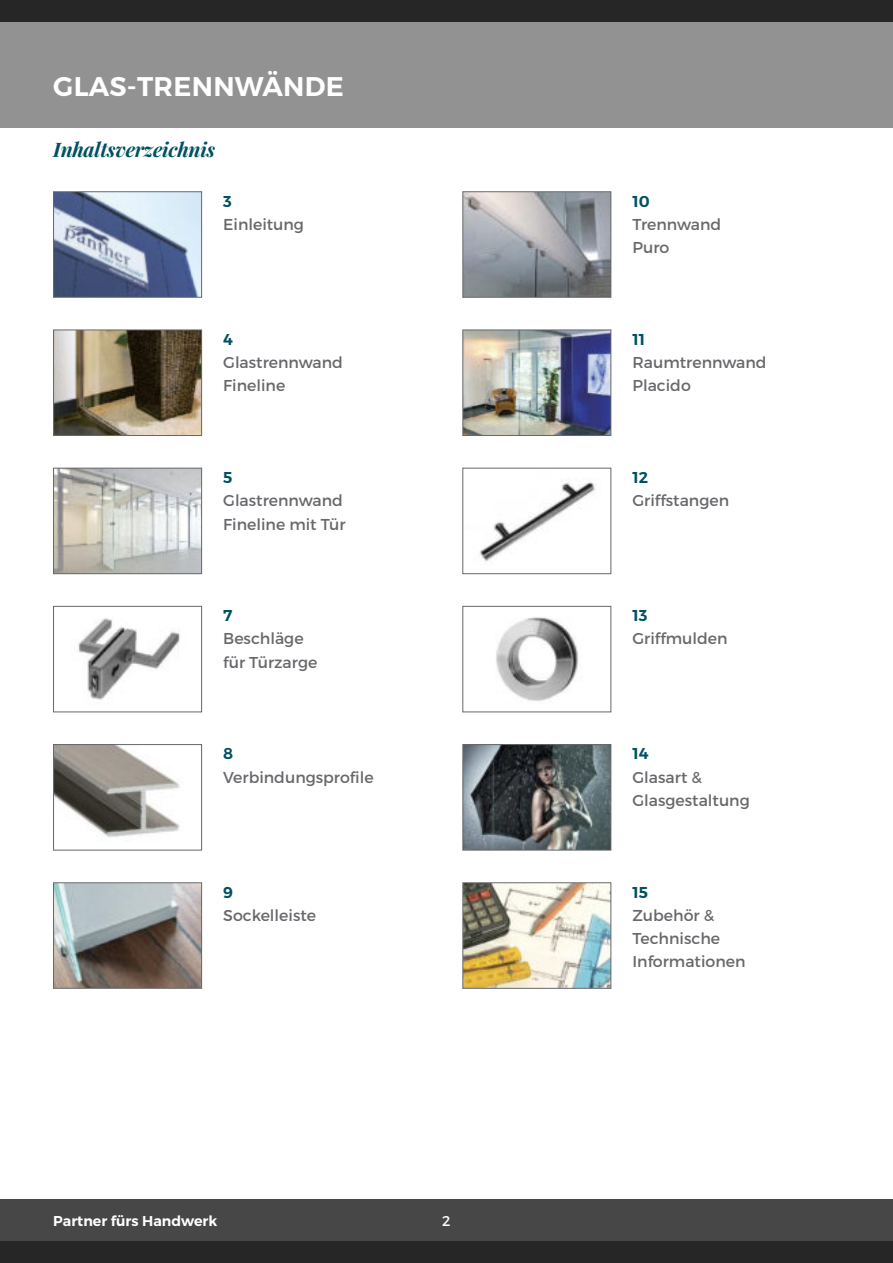
<style>
.page{position:relative;width:893px;height:1263px;background:#fff}
.page>*{position:absolute;margin:0;border:0;box-sizing:border-box;transform-origin:0 0}
.t1{font:600 27px "Montserrat";letter-spacing:.01em;color:#fff}
.t2{font:italic 700 19.5px "Playfair Display";letter-spacing:-.01em;color:#005162}
.t3{font:15.75px/23.2px "Montserrat";color:#67686b}
.t4{font:600 15.75px "Montserrat";color:#005162}
.t5{font:600 14.25px "Montserrat";color:#fff}
.t6{font:14.25px "Montserrat";color:#fff}
</style>
<div class="page">
<div style="left:0;top:21px;width:893px;height:107px;background:#939293"></div>
<div style="left:0;top:0;width:893px;height:21px;background:#272627"></div>
<div style="left:0;top:1199px;width:893px;height:64px;background:#484747"></div>
<div style="left:0;top:1242px;width:893px;height:21px;background:#272627"></div>
<img style="left:55px;top:193px;width:145px;height:103px">
<div style="left:53px;top:191px;width:149px;height:107px;border:1px solid #67686b"></div>
<img style="left:464px;top:193px;width:145px;height:103px">
<div style="left:462px;top:191px;width:149px;height:107px;border:1px solid #67686b"></div>
<img style="left:55px;top:332px;width:145px;height:102px">
<div style="left:53px;top:330px;width:149px;height:106px;border:1px solid #67686b"></div>
<img style="left:464px;top:332px;width:145px;height:102px">
<div style="left:462px;top:330px;width:149px;height:106px;border:1px solid #67686b"></div>
<img style="left:55px;top:470px;width:145px;height:102px">
<div style="left:53px;top:468px;width:149px;height:106px;border:1px solid #67686b"></div>
<img style="left:479px;top:478px;width:116px;height:84px">
<div style="left:462px;top:468px;width:149px;height:106px;border:1px solid #67686b"></div>
<img style="left:78px;top:618px;width:102px;height:82px">
<div style="left:53px;top:606px;width:149px;height:106px;border:1px solid #67686b"></div>
<img style="left:496px;top:617px;width:83px;height:84px">
<div style="left:462px;top:606px;width:149px;height:106px;border:1px solid #67686b"></div>
<img style="left:55px;top:746px;width:125px;height:92px">
<div style="left:53px;top:744px;width:149px;height:106px;border:1px solid #67686b"></div>
<img style="left:464px;top:746px;width:145px;height:102px">
<div style="left:462px;top:744px;width:149px;height:106px;border:1px solid #67686b"></div>
<img style="left:55px;top:884px;width:145px;height:103px">
<div style="left:53px;top:882px;width:149px;height:107px;border:1px solid #67686b"></div>
<img style="left:464px;top:884px;width:145px;height:103px">
<div style="left:462px;top:882px;width:149px;height:107px;border:1px solid #67686b"></div>
<h1 class="t1" style="left:53px;top:71px;width:292px">GLAS-TRENNWÄNDE</h1>
<p class="t2" style="left:53px;top:140px;width:163px">Inhaltsverzeichnis</p>
<p class="t4" style="left:223px;top:192px;width:10px">3</p>
<p class="t3" style="left:223px;top:213px;width:82px">Einleitung</p>
<p class="t4" style="left:223px;top:330px;width:11px">4</p>
<p class="t3" style="left:223px;top:351px;width:121px">Glastrennwand<br>Fineline</p>
<p class="t4" style="left:223px;top:468px;width:11px">5</p>
<p class="t3" style="left:223px;top:489px;width:124px">Glastrennwand<br>Fineline mit Tür</p>
<p class="t4" style="left:223px;top:606px;width:11px">7</p>
<p class="t3" style="left:223px;top:627px;width:96px">Beschläge für Türzarge</p>
<p class="t4" style="left:223px;top:745px;width:12px">8</p>
<p class="t3" style="left:223px;top:765px;width:152px">Verbindungsprofile</p>
<p class="t4" style="left:223px;top:883px;width:11px">9</p>
<p class="t3" style="left:223px;top:903px;width:94px">Sockelleiste</p>
<p class="t5" style="left:53px;top:1212px;width:166px">Partner fürs Handwerk</p>
<p class="t6" style="left:442px;top:1212px;width:10px">2</p>
<p class="t4" style="left:632px;top:192px;width:19px">10</p>
<p class="t3" style="left:632px;top:213px;width:90px">Trennwand<br>Puro</p>
<p class="t4" style="left:632px;top:330px;width:14px">11</p>
<p class="t3" style="left:632px;top:351px;width:136px">Raumtrennwand<br>Placido</p>
<p class="t4" style="left:632px;top:468px;width:17px">12</p>
<p class="t3" style="left:632px;top:489px;width:98px">Griffstangen</p>
<p class="t4" style="left:632px;top:606px;width:17px">13</p>
<p class="t3" style="left:632px;top:627px;width:97px">Griffmulden</p>
<p class="t4" style="left:632px;top:745px;width:18px">14</p>
<p class="t3" style="left:632px;top:765px;width:119px">Glasart &amp;<br>Glasgestaltung</p>
<p class="t4" style="left:632px;top:883px;width:17px">15</p>
<p class="t3" style="left:632px;top:903px;width:115px">Zubehör &amp;<br>Technische<br>Informationen</p>
</div>
